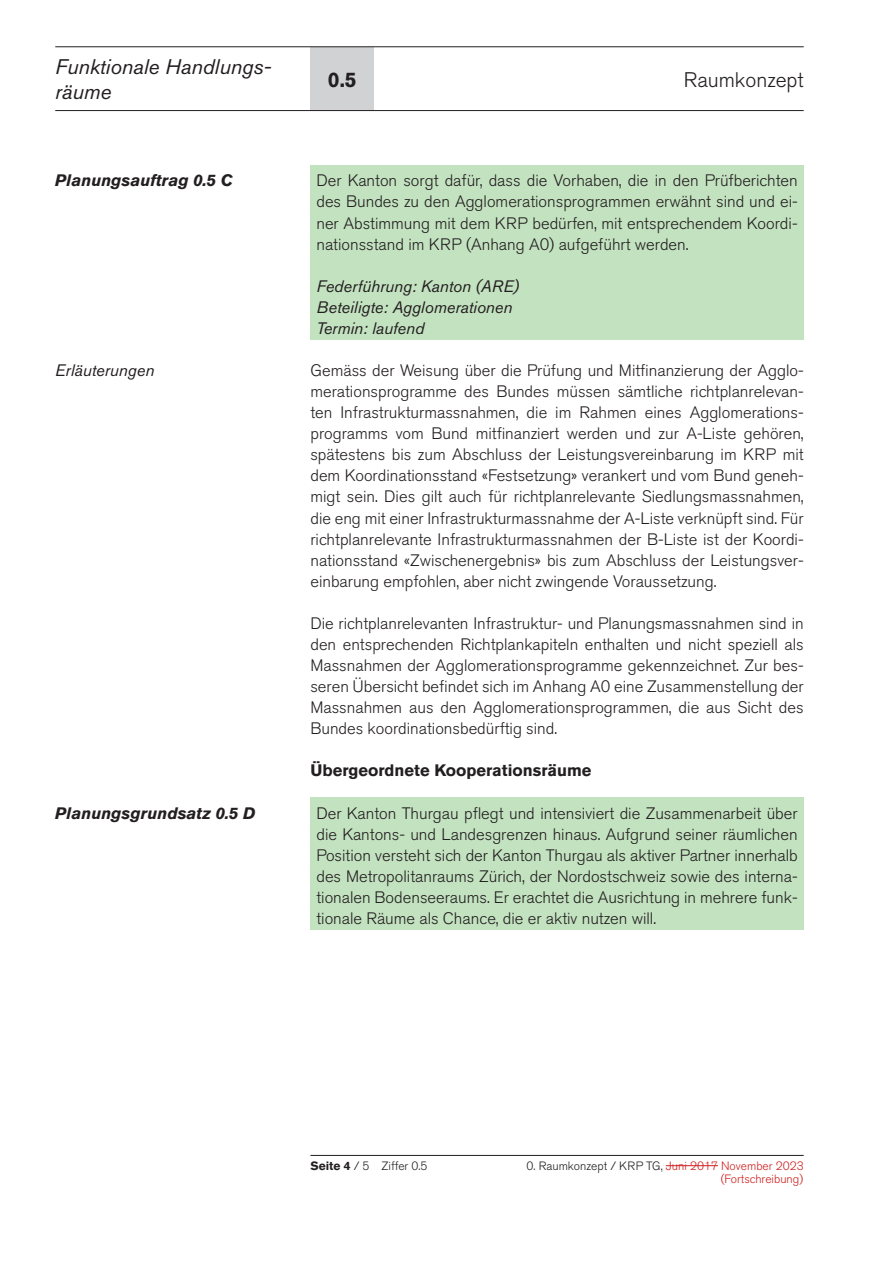
<style>
.page{position:relative;width:893px;height:1263px;background:#fff}
.page>*{position:absolute;margin:0;border:0;box-sizing:border-box;transform-origin:0 0}
.t1{font:italic 21px/25.2px "Akzidenz Grotesk BQ";color:#231f20}
.t2{font:300 21px "Akzidenz Grotesk BQ";color:#231f20}
.t3{font:700 21px "Akzidenz Grotesk BQ";color:#231f20}
._04_Fliesstext{font:300 16.5px/21px "Akzidenz Grotesk BQ";color:#231f20;text-align:justify}
._05_Fliesstext__kursiv{font:italic 16.5px "Akzidenz Grotesk BQ";color:#231f20}
._10_Marginalien__bold__kursiv{font:italic 700 16.5px "Akzidenz Grotesk BQ";color:#231f20}
._02_Titel__bold{font:700 16.5px "Akzidenz Grotesk BQ";color:#231f20}
._11_Marginalien__kursiv{font:italic 16.5px "Akzidenz Grotesk BQ";color:#231f20}
.t4{font:300 12px/13px "Akzidenz Grotesk BQ";color:#d01f20;text-align:right}
.t5{font:300 12px "Akzidenz Grotesk BQ";color:#231f20}
.s1{font-weight:700}
.s2{color:#231f20}
</style>
<div class="page">
<div style="left:310px;top:47px;width:64px;height:64px;background:#d1d2d4"></div>
<hr style="left:55px;top:46px;width:749px;height:1px;background:#231f20">
<hr style="left:55px;top:110px;width:749px;height:1px;background:#231f20">
<hr style="left:310px;top:1155px;width:494px;height:1px;background:#231f20">
<hr style="left:666px;top:1165px;width:52px;height:1px;background:#d01f20">
<div style="left:310px;top:166px;width:494px;height:174px;background:#c3e2c0"></div>
<div style="left:310px;top:797px;width:494px;height:133px;background:#c3e2c0"></div>
<p class="t1" style="left:55px;top:54px;width:218px">Funktionale Handlungs&shy;räume</p>
<p class="_10_Marginalien__bold__kursiv" style="left:55px;top:171px;width:179px">Planungsauftrag 0.5 C</p>
<p class="_11_Marginalien__kursiv" style="left:55px;top:360px;width:101px">Erläuterungen</p>
<p class="_10_Marginalien__bold__kursiv" style="left:55px;top:803px;width:202px">Planungsgrundsatz 0.5 D</p>
<p class="t3" style="left:328px;top:67px;width:30px">0.5</p>
<p class="t2" style="left:684px;top:68px;width:121px">Raumkonzept</p>
<p class="_04_Fliesstext" style="left:316px;top:170px;width:483px">Der Kanton sorgt dafür, dass die Vorhaben, die in den Prüfberichten des Bundes zu den Agglomerationsprogrammen erwähnt sind und ei&shy;ner Abstimmung mit dem KRP bedürfen, mit entsprechendem Koordi&shy;nationsstand im KRP (Anhang A0) aufgeführt werden.</p>
<p class="_05_Fliesstext__kursiv" style="left:316px;top:276px;width:204px">Federführung: Kanton (ARE)</p>
<p class="_05_Fliesstext__kursiv" style="left:316px;top:297px;width:198px">Beteiligte: Agglomerationen</p>
<p class="_05_Fliesstext__kursiv" style="left:316px;top:318px;width:109px">Termin: laufend</p>
<p class="_04_Fliesstext" style="left:310px;top:360px;width:495px">Gemäss der Weisung über die Prüfung und Mitfinanzierung der Agglo&shy;merationsprogramme des Bundes müssen sämtliche richtplanrelevan&shy;ten Infrastrukturmassnahmen, die im Rahmen eines Agglomerations&shy;programms vom Bund mitfinanziert werden und zur A-Liste gehören, spätestens bis zum Abschluss der Leistungsvereinbarung im KRP mit dem Koordinationsstand «Festsetzung» verankert und vom Bund geneh&shy;migt sein. Dies gilt auch für richtplanrelevante Siedlungsmassnahmen, die eng mit einer Infrastrukturmassnahme der A-Liste verknüpft sind. Für richtplanrelevante Infrastrukturmassnahmen der B-Liste ist der Koordi&shy;nationsstand «Zwischenergebnis» bis zum Abschluss der Leistungsver&shy;einbarung empfohlen, aber nicht zwingende Voraussetzung.</p>
<p class="_04_Fliesstext" style="left:310px;top:613px;width:495px">Die richtplanrelevanten Infrastruktur- und Planungsmassnahmen sind in den entsprechenden Richtplankapiteln enthalten und nicht speziell als Massnahmen der Agglomerationsprogramme gekennzeichnet. Zur bes&shy;seren Übersicht befindet sich im Anhang A0 eine Zusammenstellung der Massnahmen aus den Agglomerationsprogrammen, die aus Sicht des Bundes koordinationsbedürftig sind.</p>
<p class="_02_Titel__bold" style="left:310px;top:761px;width:283px">Übergeordnete Kooperationsräume</p>
<p class="_04_Fliesstext" style="left:316px;top:803px;width:483px">Der Kanton Thurgau pflegt und intensiviert die Zusammenarbeit über die Kantons- und Landesgrenzen hinaus. Aufgrund seiner räumlichen Position versteht sich der Kanton Thurgau als aktiver Partner innerhalb des Metropolitanraums Zürich, der Nordostschweiz sowie des interna&shy;tionalen Bodenseeraums. Er erachtet die Ausrichtung in mehrere funk&shy;tionale Räume als Chance, die er aktiv nutzen will.</p>
<p class="t5" style="left:310px;top:1159px;width:119px"><span class="s1">Seite 4</span> / 5 Ziffer 0.5</p>
<p class="t4" style="left:527px;top:1159px;width:279px"><span class="s2">0. Raumkonzept / KRP TG,</span> Juni 2017 November 2023 (Fortschreibung)</p>
</div>
